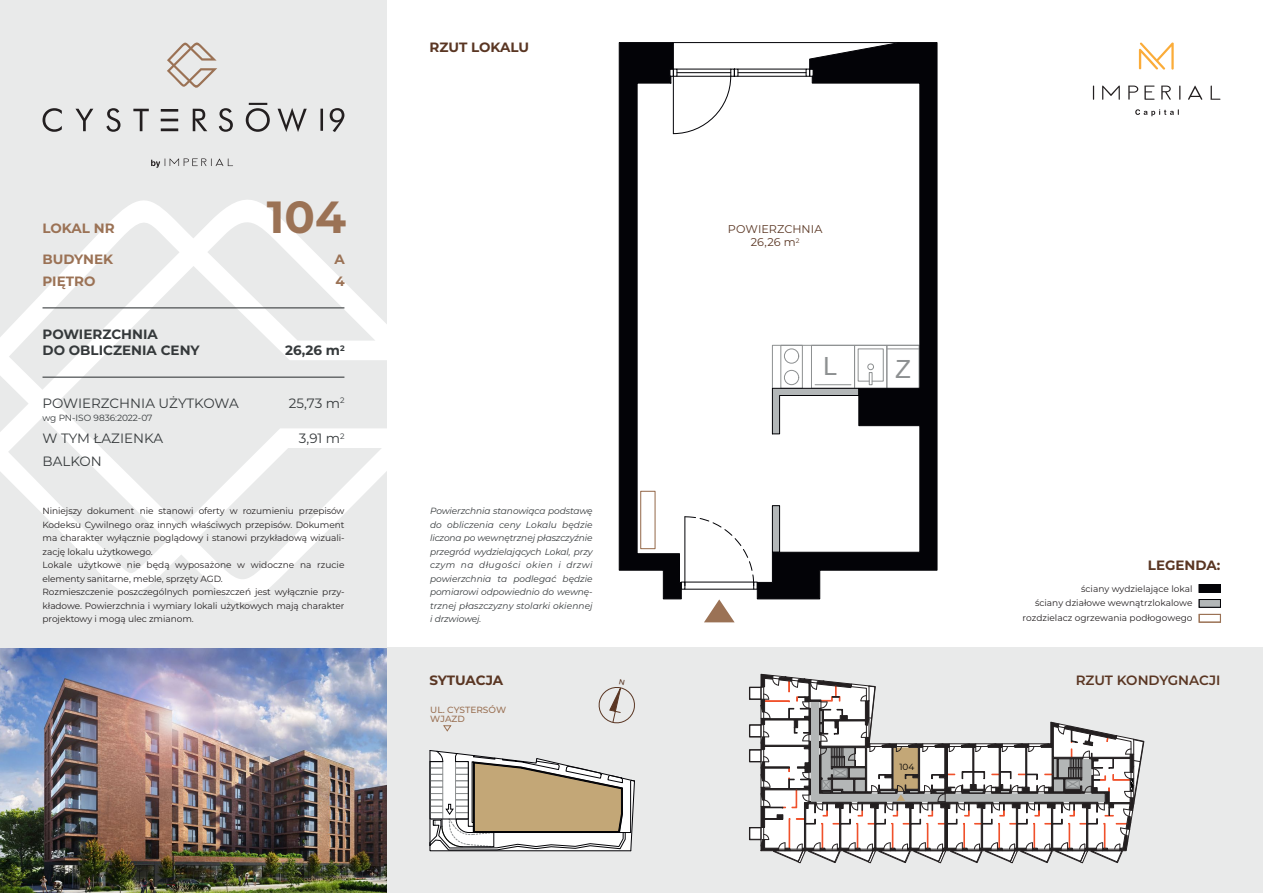
<style>
.page{position:relative;width:1263px;height:893px;background:#fff}
.page>*{position:absolute;margin:0;border:0;box-sizing:border-box;transform-origin:0 0}
.t1{font:700 45px "Montserrat";color:#9b7255}
.t2{font:25.05px "Arial";color:#8d9091}
.t3{font:13.5px "Montserrat";color:#35393b}
.t4{font:700 13.5px/16.5px "Montserrat";color:#35393b}
.t5{font:700 13.5px "Montserrat";letter-spacing:-.01em;color:#5a3623}
.t6{font:700 13.5px "Montserrat";color:#9b7255}
.t7{font:600 13.5px "Montserrat";color:#5a3623}
.t8{font:11.25px/13.5px "Montserrat";letter-spacing:.005em;color:#5a3623;text-align:center}
.t9{font:9px/13.5px "Montserrat";letter-spacing:-.005em;color:#231f20}
.t10{font:italic 9px/13.5px "Montserrat";letter-spacing:.005em;color:#35393b;text-align:justify}
.t11{font:9px "Montserrat";letter-spacing:-.005em;color:#35393b}
.t12{font:500 9px/9px "Montserrat";color:#9b7255}
.t13{font:8.85px "Montserrat";color:#000001}
</style>
<div class="page">
<div style="left:387px;top:648px;width:876px;height:245px;background:#e9eaea"></div>
<div style="left:0;top:0;width:387px;height:893px;background:#e9eaea"></div>
<svg style="left:0;top:200px;width:387px;height:402px"></svg>
<svg style="left:1139px;top:42px;width:35px;height:28px"></svg>
<svg style="left:1135px;top:109px;width:44px;height:7px"></svg>
<svg style="left:1093px;top:86px;width:1px;height:14px"></svg>
<svg style="left:1179px;top:86px;width:1px;height:14px"></svg>
<svg style="left:1128px;top:86px;width:10px;height:14px"></svg>
<svg style="left:1144px;top:86px;width:10px;height:14px"></svg>
<svg style="left:1161px;top:86px;width:10px;height:14px"></svg>
<svg style="left:1210px;top:86px;width:10px;height:14px"></svg>
<svg style="left:1188px;top:86px;width:14px;height:14px"></svg>
<svg style="left:1102px;top:86px;width:18px;height:14px"></svg>
<img style="left:0;top:648px;width:387px;height:245px">
<svg style="left:443px;top:725px;width:9px;height:7px"></svg>
<svg style="left:429px;top:750px;width:206px;height:101px"></svg>
<svg style="left:167px;top:42px;width:50px;height:46px"></svg>
<svg style="left:43px;top:103px;width:301px;height:29px"></svg>
<svg style="left:151px;top:158px;width:82px;height:10px"></svg>
<hr style="left:738px;top:76px;width:68px;height:1px;background:#020206">
<hr style="left:738px;top:69px;width:68px;height:1px;background:#020206">
<hr style="left:738px;top:72px;width:68px;height:1px;background:#020206">
<hr style="left:673px;top:42px;width:226px;height:1px;background:#020206">
<svg style="left:757px;top:43px;width:180px;height:556px"></svg>
<div style="left:1199px;top:584px;width:22px;height:9px;background:#030307"></div>
<div style="left:1199px;top:599px;width:22px;height:8px;background:#b3b7b8;border:1px solid #030307"></div>
<div style="left:1199px;top:614px;width:22px;height:9px;border:1px solid #9b7255"></div>
<svg style="left:618px;top:42px;width:136px;height:580px"></svg>
<hr style="left:43px;top:307px;width:301px;height:1px;background:#35393b">
<hr style="left:43px;top:377px;width:301px;height:1px;background:#35393b">
<div style="left:749px;top:827px;width:12px;height:13px;border:1px solid #231f20"></div>
<div style="left:749px;top:828px;width:12px;height:11px;border:1px solid #231f20"></div>
<div style="left:749px;top:749px;width:12px;height:13px;border:1px solid #231f20"></div>
<div style="left:749px;top:750px;width:12px;height:12px;border:1px solid #231f20"></div>
<div style="left:749px;top:724px;width:12px;height:13px;border:1px solid #231f20"></div>
<div style="left:749px;top:725px;width:12px;height:12px;border:1px solid #231f20"></div>
<div style="left:749px;top:687px;width:12px;height:13px;border:1px solid #231f20"></div>
<div style="left:749px;top:687px;width:12px;height:12px;border:1px solid #231f20"></div>
<svg style="left:760px;top:673px;width:384px;height:191px"></svg>
<svg style="left:598px;top:687px;width:37px;height:37px"></svg>
<h3 class="t6" style="left:43px;top:218px;width:74px">LOKAL NR</h3>
<h1 class="t1" style="left:267px;top:184px;width:81px">104</h1>
<h3 class="t6" style="left:43px;top:249px;width:72px">BUDYNEK</h3>
<h3 class="t6" style="left:334px;top:249px;width:12px">A</h3>
<h3 class="t6" style="left:43px;top:272px;width:54px">PIĘTRO</h3>
<h3 class="t6" style="left:335px;top:272px;width:11px">4</h3>
<h3 class="t4" style="left:43px;top:325px;width:159px">POWIERZCHNIA<br>DO OBLICZENIA CENY</h3>
<h3 class="t4" style="left:285px;top:342px;width:61px">26,26 m<sup>2</sup></h3>
<h3 class="t3" style="left:43px;top:394px;width:198px">POWIERZCHNIA UŻYTKOWA</h3>
<h3 class="t3" style="left:289px;top:394px;width:57px">25,73 m<sup>2</sup></h3>
<p class="t11" style="left:43px;top:411px;width:112px">wg PN-ISO 9836:2022-07</p>
<h3 class="t3" style="left:43px;top:429px;width:122px">W TYM ŁAZIENKA</h3>
<h3 class="t3" style="left:299px;top:429px;width:47px">3,91 m<sup>2</sup></h3>
<h3 class="t3" style="left:43px;top:451px;width:61px">BALKON</h3>
<p class="t9" style="left:43px;top:504px;width:304px">Niniejszy dokument nie stanowi oferty w rozumieniu przepisów Kodeksu Cywilnego oraz innych właściwych przepisów. Dokument ma charakter wyłącznie poglądowy i stanowi przykładową wizuali&shy;zację lokalu użytkowego.<br>Lokale użytkowe nie będą wyposażone w widoczne na rzucie elementy sanitarne, meble, sprzęty AGD.<br>Rozmieszczenie poszczególnych pomieszczeń jest wyłącznie przy&shy;kładowe. Powierzchnia i wymiary lokali użytkowych mają charakter projektowy i mogą ulec zmianom.</p>
<h3 class="t5" style="left:430px;top:37px;width:101px">RZUT LOKALU</h3>
<p class="t10" style="left:430px;top:504px;width:164px">Powierzchnia stanowiąca podstawę do obliczenia ceny Lokalu będzie liczona po wewnętrznej płaszczyźnie przegród wydzielających Lokal, przy czym na długości okien i drzwi powierzchnia ta podlegać będzie pomiarowi odpowiednio do wewnę&shy;trznej płaszczyzny stolarki okiennej i drzwiowej.</p>
<h3 class="t5" style="left:430px;top:671px;width:75px">SYTUACJA</h3>
<p class="t12" style="left:430px;top:705px;width:77px">UL. CYSTERSÓW<br>WJAZD</p>
<p class="t8" style="left:728px;top:222px;width:96px">POWIERZCHNIA<br>26,26 m<sup>2</sup></p>
<h2 class="t2" style="left:823px;top:352px;width:15px">L</h2>
<h2 class="t2" style="left:895px;top:355px;width:17px">Z</h2>
<p class="t13" style="left:899px;top:761px;width:17px">104</p>
<h3 class="t5" style="left:1148px;top:556px;width:80px">LEGENDA:</h3>
<p class="t9" style="left:1022px;top:581px;width:172px;line-height:14.7px;text-align:right">ściany wydzielające lokal<br>ściany działowe wewnątrzlokalowe rozdzielacz ogrzewania podłogowego</p>
<h3 class="t7" style="left:1076px;top:671px;width:146px">RZUT KONDYGNACJI</h3>
</div>
